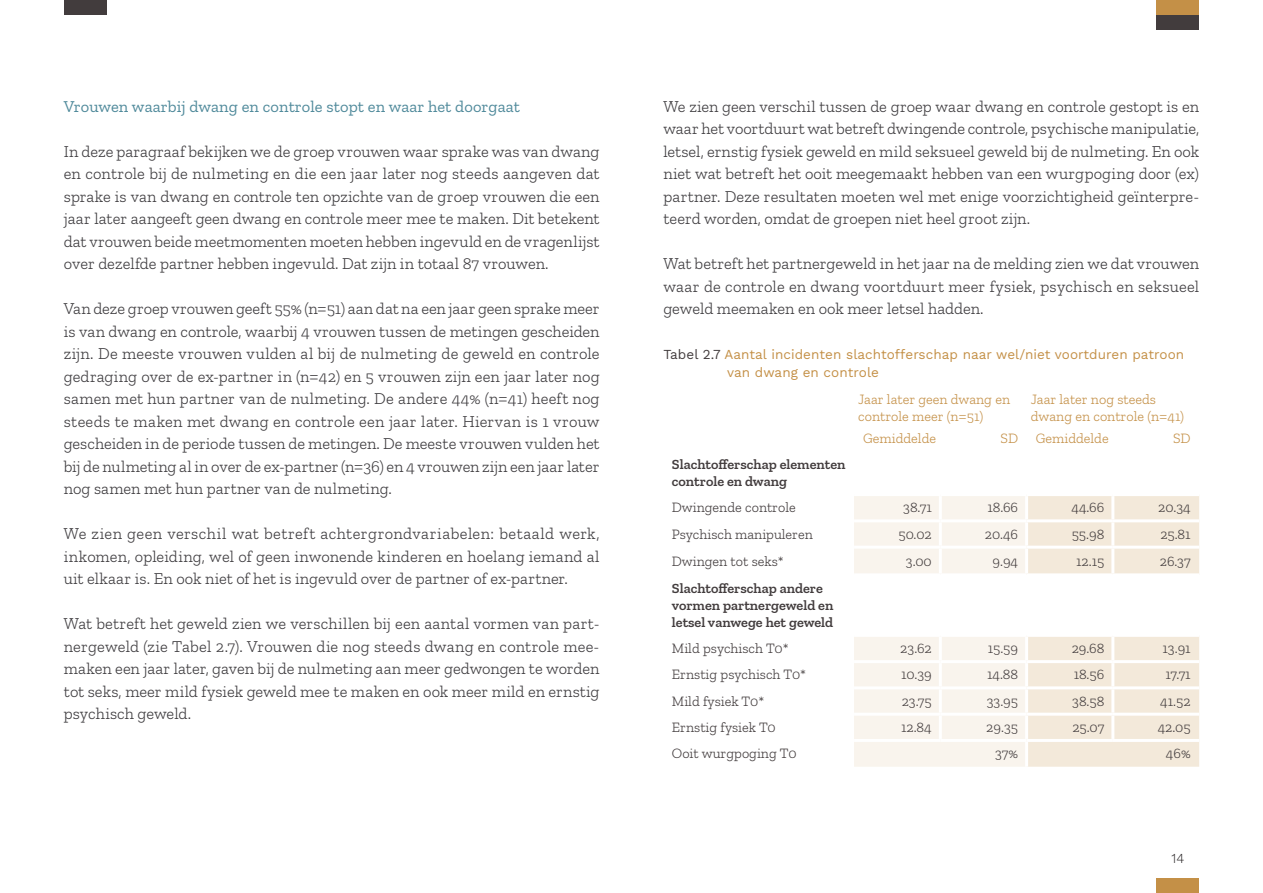
<style>
.page{position:relative;width:1263px;height:893px;background:#fff}
.page>*{position:absolute;margin:0;border:0;box-sizing:border-box;transform-origin:0 0}
.Brood{font:300 16.5px/22.5px "Zilla Slab";color:#3d3b3e;text-align:justify}
._3e_onderverdeling{font:16.5px "Zilla Slab";letter-spacing:.005em;color:#508a9b}
.Tabeltekst_9_5p{font:300 14.25px "Zilla Slab";color:#423c3d}
.Tabeltekst_9_5p-2{font:600 14.25px/17.1px "Zilla Slab";color:#423c3d}
.Tabeltekst_9_5p-3{font:300 14.25px/17.1px "Zilla Slab";color:#c49047}
.Grafiek_of_tabeltitel{font:13.5px/18px "Work Sans";letter-spacing:.005em;color:#c49047}
.t1{font:300 13.5px "Work Sans";color:#231f20}
.s1{color:#423c3d}
</style>
<div class="page">
<svg style="left:854px;top:496px;width:171px;height:271px;fill:#f9f4ed"></svg>
<svg style="left:1028px;top:496px;width:171px;height:271px;fill:#f3e9da"></svg>
<hr style="left:939px;top:496px;width:3px;height:23px;background:#fff">
<hr style="left:854px;top:519px;width:86px;height:3px;background:#fff">
<hr style="left:940px;top:519px;width:86px;height:3px;background:#fff">
<hr style="left:939px;top:522px;width:3px;height:24px;background:#fff">
<hr style="left:1026px;top:519px;width:87px;height:3px;background:#fff">
<hr style="left:1113px;top:519px;width:86px;height:3px;background:#fff">
<hr style="left:854px;top:546px;width:86px;height:3px;background:#fff">
<hr style="left:940px;top:546px;width:86px;height:3px;background:#fff">
<hr style="left:939px;top:549px;width:3px;height:24px;background:#fff">
<hr style="left:1026px;top:546px;width:87px;height:3px;background:#fff">
<hr style="left:1113px;top:546px;width:86px;height:3px;background:#fff">
<hr style="left:854px;top:573px;width:86px;height:3px;background:#fff">
<hr style="left:940px;top:573px;width:86px;height:3px;background:#fff">
<hr style="left:939px;top:576px;width:3px;height:58px;background:#fff">
<hr style="left:1026px;top:573px;width:87px;height:3px;background:#fff">
<hr style="left:1113px;top:573px;width:86px;height:3px;background:#fff">
<hr style="left:854px;top:634px;width:86px;height:3px;background:#fff">
<hr style="left:940px;top:634px;width:86px;height:3px;background:#fff">
<hr style="left:939px;top:637px;width:3px;height:23px;background:#fff">
<hr style="left:1026px;top:634px;width:87px;height:3px;background:#fff">
<hr style="left:1113px;top:634px;width:86px;height:3px;background:#fff">
<hr style="left:854px;top:660px;width:86px;height:3px;background:#fff">
<hr style="left:940px;top:660px;width:86px;height:3px;background:#fff">
<hr style="left:939px;top:663px;width:3px;height:23px;background:#fff">
<hr style="left:1026px;top:660px;width:87px;height:3px;background:#fff">
<hr style="left:1113px;top:660px;width:86px;height:3px;background:#fff">
<hr style="left:854px;top:686px;width:86px;height:3px;background:#fff">
<hr style="left:940px;top:686px;width:86px;height:3px;background:#fff">
<hr style="left:939px;top:689px;width:3px;height:24px;background:#fff">
<hr style="left:1026px;top:686px;width:87px;height:3px;background:#fff">
<hr style="left:1113px;top:686px;width:86px;height:3px;background:#fff">
<hr style="left:854px;top:713px;width:86px;height:3px;background:#fff">
<hr style="left:940px;top:713px;width:86px;height:3px;background:#fff">
<hr style="left:939px;top:716px;width:3px;height:23px;background:#fff">
<hr style="left:1026px;top:713px;width:87px;height:3px;background:#fff">
<hr style="left:1113px;top:713px;width:86px;height:3px;background:#fff">
<hr style="left:854px;top:739px;width:86px;height:3px;background:#fff">
<hr style="left:940px;top:739px;width:86px;height:3px;background:#fff">
<hr style="left:1026px;top:739px;width:87px;height:3px;background:#fff">
<hr style="left:1113px;top:739px;width:86px;height:3px;background:#fff">
<hr style="left:1111px;top:496px;width:3px;height:23px;background:#fff">
<hr style="left:1111px;top:522px;width:3px;height:24px;background:#fff">
<hr style="left:1111px;top:549px;width:3px;height:24px;background:#fff">
<hr style="left:1111px;top:576px;width:3px;height:58px;background:#fff">
<hr style="left:1111px;top:637px;width:3px;height:23px;background:#fff">
<hr style="left:1111px;top:663px;width:3px;height:23px;background:#fff">
<hr style="left:1111px;top:689px;width:3px;height:24px;background:#fff">
<hr style="left:1111px;top:716px;width:3px;height:23px;background:#fff">
<div style="left:1157px;top:879px;width:42px;height:14px;background:#c49047"></div>
<div style="left:64px;top:0;width:42px;height:15px;background:#423c3d"></div>
<div style="left:1157px;top:0;width:42px;height:15px;background:#c49047"></div>
<div style="left:1157px;top:15px;width:42px;height:15px;background:#423c3d"></div>
<p class="_3e_onderverdeling" style="left:64px;top:97px;width:458px">Vrouwen waarbij dwang en controle stopt en waar het doorgaat</p>
<p class="Brood" style="left:64px;top:140px;width:537px">In deze paragraaf bekijken we de groep vrouwen waar sprake was van dwang en controle bij de nulmeting en die een jaar later nog steeds aangeven dat sprake is van dwang en controle ten opzichte van de groep vrouwen die een jaar later aangeeft geen dwang en controle meer mee te maken. Dit betekent dat vrouwen beide meetmomenten moeten hebben ingevuld en de vragenlijst over dezelfde partner hebben ingevuld. Dat zijn in totaal 87 vrouwen.</p>
<p class="Brood" style="left:64px;top:298px;width:537px">Van deze groep vrouwen geeft 55% (n=51) aan dat na een jaar geen sprake meer is van dwang en controle, waarbij 4 vrouwen tussen de metingen gescheiden zijn. De meeste vrouwen vulden al bij de nulmeting de geweld en controle gedraging over de ex-partner in (n=42) en 5 vrouwen zijn een jaar later nog samen met hun partner van de nulmeting. De andere 44% (n=41) heeft nog steeds te maken met dwang en controle een jaar later. Hiervan is 1 vrouw gescheiden in de periode tussen de metingen. De meeste vrouwen vulden het bij de nulmeting al in over de ex-partner (n=36) en 4 vrouwen zijn een jaar later nog samen met hun partner van de nulmeting.</p>
<p class="Brood" style="left:64px;top:523px;width:537px">We zien geen verschil wat betreft achtergrondvariabelen: betaald werk, inkomen, opleiding, wel of geen inwonende kinderen en hoelang iemand al uit elkaar is. En ook niet of het is ingevuld over de partner of ex-partner.</p>
<p class="Brood" style="left:64px;top:613px;width:537px">Wat betreft het geweld zien we verschillen bij een aantal vormen van part&shy;nergeweld (zie Tabel 2.7). Vrouwen die nog steeds dwang en controle mee&shy;maken een jaar later, gaven bij de nulmeting aan meer gedwongen te worden tot seks, meer mild fysiek geweld mee te maken en ook meer mild en ernstig psychisch geweld.</p>
<p class="Brood" style="left:663px;top:95px;width:537px">We zien geen verschil tussen de groep waar dwang en controle gestopt is en waar het voortduurt wat betreft dwingende controle, psychische manipulatie, letsel, ernstig fysiek geweld en mild seksueel geweld bij de nulmeting. En ook niet wat betreft het ooit meegemaakt hebben van een wurgpoging door (ex) partner. Deze resultaten moeten wel met enige voorzichtigheid geïnterpre&shy;teerd worden, omdat de groepen niet heel groot zijn.</p>
<p class="Brood" style="left:663px;top:253px;width:537px">Wat betreft het partnergeweld in het jaar na de melding zien we dat vrouwen waar de controle en dwang voortduurt meer fysiek, psychisch en seksueel geweld meemaken en ook meer letsel hadden.</p>
<p class="Grafiek_of_tabeltitel" style="left:727px;top:345px;width:458px;text-indent:-64px"><span class="s1">Tabel 2.7</span> Aantal incidenten slachtofferschap naar wel/niet voortduren patroon van dwang en controle</p>
<p class="Tabeltekst_9_5p-3" style="left:858px;top:390px;width:153px">Jaar later geen dwang en controle meer (n=51)</p>
<p class="Tabeltekst_9_5p-3" style="left:1031px;top:390px;width:155px">Jaar later nog steeds dwang en controle (n=41)</p>
<p class="Tabeltekst_9_5p-3" style="left:863px;top:429px;width:74px">Gemiddelde</p>
<p class="Tabeltekst_9_5p-3" style="left:1000px;top:429px;width:19px">SD</p>
<p class="Tabeltekst_9_5p-3" style="left:1036px;top:429px;width:74px">Gemiddelde</p>
<p class="Tabeltekst_9_5p-3" style="left:1173px;top:429px;width:19px">SD</p>
<p class="Tabeltekst_9_5p-2" style="left:672px;top:456px;width:175px">Slachtofferschap elementen controle en dwang</p>
<p class="Tabeltekst_9_5p" style="left:672px;top:500px;width:125px">Dwingende controle</p>
<p class="Tabeltekst_9_5p" style="left:903px;top:500px;width:30px">38.71</p>
<p class="Tabeltekst_9_5p" style="left:987px;top:500px;width:32px">18.66</p>
<p class="Tabeltekst_9_5p" style="left:1071px;top:500px;width:34px">44.66</p>
<p class="Tabeltekst_9_5p" style="left:1158px;top:500px;width:34px">20.34</p>
<p class="Tabeltekst_9_5p" style="left:672px;top:526px;width:143px">Psychisch manipuleren</p>
<p class="Tabeltekst_9_5p" style="left:898px;top:526px;width:35px">50.02</p>
<p class="Tabeltekst_9_5p" style="left:985px;top:526px;width:35px">20.46</p>
<p class="Tabeltekst_9_5p" style="left:1072px;top:526px;width:34px">55.98</p>
<p class="Tabeltekst_9_5p" style="left:1160px;top:526px;width:32px">25.81</p>
<p class="Tabeltekst_9_5p" style="left:672px;top:553px;width:113px">Dwingen tot seks*</p>
<p class="Tabeltekst_9_5p" style="left:906px;top:553px;width:27px">3.00</p>
<p class="Tabeltekst_9_5p" style="left:992px;top:553px;width:27px">9.94</p>
<p class="Tabeltekst_9_5p" style="left:1076px;top:553px;width:30px">12.15</p>
<p class="Tabeltekst_9_5p" style="left:1160px;top:553px;width:32px">26.37</p>
<p class="Tabeltekst_9_5p-2" style="left:672px;top:579px;width:163px">Slachtofferschap andere vormen partnergeweld en letsel vanwege het geweld</p>
<p class="Tabeltekst_9_5p" style="left:672px;top:641px;width:118px">Mild psychisch T0*</p>
<p class="Tabeltekst_9_5p" style="left:900px;top:641px;width:33px">23.62</p>
<p class="Tabeltekst_9_5p" style="left:988px;top:641px;width:32px">15.59</p>
<p class="Tabeltekst_9_5p" style="left:1072px;top:641px;width:34px">29.68</p>
<p class="Tabeltekst_9_5p" style="left:1162px;top:641px;width:30px">13.91</p>
<p class="Tabeltekst_9_5p" style="left:672px;top:667px;width:136px">Ernstig psychisch T0*</p>
<p class="Tabeltekst_9_5p" style="left:901px;top:667px;width:32px">10.39</p>
<p class="Tabeltekst_9_5p" style="left:987px;top:667px;width:33px">14.88</p>
<p class="Tabeltekst_9_5p" style="left:1074px;top:667px;width:32px">18.56</p>
<p class="Tabeltekst_9_5p" style="left:1165px;top:667px;width:27px">17.71</p>
<p class="Tabeltekst_9_5p" style="left:672px;top:693px;width:94px">Mild fysiek T0*</p>
<p class="Tabeltekst_9_5p" style="left:902px;top:693px;width:32px">23.75</p>
<p class="Tabeltekst_9_5p" style="left:987px;top:693px;width:33px">33.95</p>
<p class="Tabeltekst_9_5p" style="left:1072px;top:693px;width:34px">38.58</p>
<p class="Tabeltekst_9_5p" style="left:1160px;top:693px;width:32px">41.52</p>
<p class="Tabeltekst_9_5p" style="left:672px;top:719px;width:105px">Ernstig fysiek T0</p>
<p class="Tabeltekst_9_5p" style="left:901px;top:719px;width:32px">12.84</p>
<p class="Tabeltekst_9_5p" style="left:986px;top:719px;width:33px">29.35</p>
<p class="Tabeltekst_9_5p" style="left:1072px;top:719px;width:34px">25.07</p>
<p class="Tabeltekst_9_5p" style="left:1158px;top:719px;width:34px">42.05</p>
<p class="Tabeltekst_9_5p" style="left:672px;top:746px;width:126px">Ooit wurgpoging T0</p>
<p class="Tabeltekst_9_5p" style="left:995px;top:746px;width:25px">37%</p>
<p class="Tabeltekst_9_5p" style="left:1166px;top:746px;width:26px">46%</p>
<p class="t1" style="left:1171px;top:848px;width:14px">14</p>
</div>
